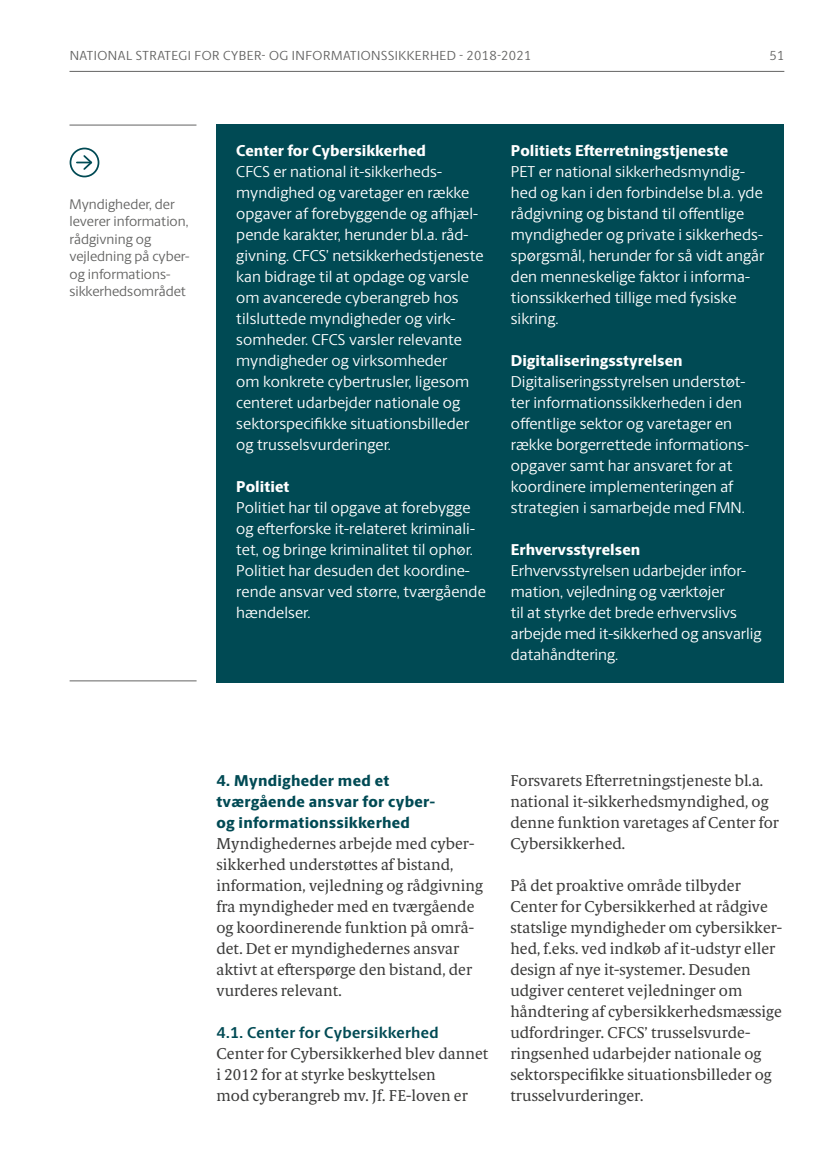
<style>
.page{position:relative;width:834px;height:1176px;background:#fff}
.page>*{position:absolute;margin:0;border:0;box-sizing:border-box;transform-origin:0 0}
.t1{font:15.75px/21px "Berlingske Sans";letter-spacing:.005em;color:#fff}
.t2{font:15.75px/21px "Berlingske Serif Text";color:#3b3b3a}
.t3{font:800 15.75px "Berlingske Sans";letter-spacing:.005em;color:#fff}
.t4{font:800 15.75px/21px "Berlingske Sans";letter-spacing:.02em;color:#004a54}
.t5{font:700 15.75px "Berlingske Sans";letter-spacing:.02em;color:#004a54}
.t6{font:14px/17.5px "Berlingske Sans";color:#636362}
.t7{font:13.12px "Berlingske Sans";letter-spacing:.04em;color:#636362}
</style>
<div class="page">
<hr style="left:70px;top:680px;width:126px;height:1px;background:#636362">
<hr style="left:69px;top:125px;width:127px;height:1px;background:#636362">
<div style="left:216px;top:125px;width:568px;height:558px;background:#004a54"></div>
<div style="left:70px;top:148px;width:29px;height:29px;border:2px solid #004a54;border-radius:50%"></div>
<svg style="left:77px;top:153px;width:17px;height:17px"></svg>
<hr style="left:69px;top:71px;width:715px;height:1px;background:#636362">
<p class="t7" style="left:70px;top:46px;width:463px">National strategi for cyber- og informationssikkerhed - 2018-2021</p>
<p class="t7" style="left:769px;top:46px;width:17px">51</p>
<p class="t6" style="left:69px;top:195px;width:122px">Myndigheder, der leverer information, rådgivning og vejledning på cyber&shy;og informations&shy;sikkerhedsområdet</p>
<p class="t3" style="left:236px;top:139px;width:191px">Center for Cybersikkerhed</p>
<p class="t1" style="left:236px;top:161px;width:249px">CFCS er national it-sikkerheds&shy;myndighed og varetager en række opgaver af forebyggende og afhjæl&shy;pende karakter, herunder bl.a. råd&shy;givning. CFCS’ netsikkerhedstjeneste kan bidrage til at opdage og varsle om avancerede cyberangreb hos tilsluttede myndigheder og virk&shy;somheder. CFCS varsler relevante myndigheder og virksomheder<br>om konkrete cybertrusler, ligesom centeret udarbejder nationale og sektorspecifikke situationsbilleder og trusselsvurderinger.</p>
<p class="t3" style="left:236px;top:475px;width:55px">Politiet</p>
<p class="t1" style="left:236px;top:496px;width:251px">Politiet har til opgave at forebygge og efterforske it-relateret kriminali&shy;tet, og bringe kriminalitet til ophør.<br>Politiet har desuden det koordine&shy;rende ansvar ved større, tværgående hændelser.</p>
<p class="t3" style="left:511px;top:139px;width:219px">Politiets Efterretningstjeneste</p>
<p class="t1" style="left:511px;top:160px;width:255px">PET er national sikkerhedsmyndig&shy;hed og kan i den forbindelse bl.a. yde rådgivning og bistand til offentlige myndigheder og private i sikkerheds&shy;spørgsmål, herunder for så vidt angår den menneskelige faktor i informa&shy;tionssikkerhed tillige med fysiske sikring.</p>
<p class="t3" style="left:511px;top:349px;width:173px">Digitaliseringsstyrelsen</p>
<p class="t1" style="left:511px;top:370px;width:239px">Digitaliseringsstyrelsen understøt&shy;ter informationssikkerheden i den offentlige sektor og varetager en række borgerrettede informations&shy;opgaver samt har ansvaret for at koordinere implementeringen af strategien i samarbejde med FMN.</p>
<p class="t3" style="left:511px;top:538px;width:131px">Erhvervsstyrelsen</p>
<p class="t1" style="left:511px;top:559px;width:252px">Erhvervsstyrelsen udarbejder infor&shy;mation, vejledning og værktøjer<br>til at styrke det brede erhvervslivs arbejde med it-sikkerhed og ansvarlig datahåndtering.</p>
<p class="t4" style="left:216px;top:770px;width:220px">4. Myndigheder med et tværgående ansvar for cyber&shy;og informationssikkerhed</p>
<p class="t2" style="left:216px;top:833px;width:268px">Myndighedernes arbejde med cyber&shy;sikkerhed understøttes af bistand, information, vejledning og rådgivning fra myndigheder med en tværgående og koordinerende funktion på områ&shy;det. Det er myndighedernes ansvar aktivt at efterspørge den bistand, der vurderes relevant.</p>
<p class="t5" style="left:216px;top:1021px;width:224px">4.1. Center for Cybersikkerhed</p>
<p class="t2" style="left:216px;top:1043px;width:273px">Center for Cybersikkerhed blev dannet i 2012 for at styrke beskyttelsen<br>mod cyberangreb mv. Jf. FE-loven er</p>
<p class="t2" style="left:510px;top:770px;width:270px">Forsvarets Efterretningstjeneste bl.a. national it-sikkerhedsmyndighed, og denne funktion varetages af Center for Cybersikkerhed.</p>
<p class="t2" style="left:510px;top:875px;width:273px">På det proaktive område tilbyder Center for Cybersikkerhed at rådgive statslige myndigheder om cybersikker&shy;hed, f.eks. ved indkøb af it-udstyr eller design af nye it-systemer. Desuden udgiver centeret vejledninger om håndtering af cybersikkerhedsmæssige udfordringer. CFCS’ trusselsvurde&shy;ringsenhed udarbejder nationale og sektorspecifikke situationsbilleder og trusselvurderinger.</p>
</div>
